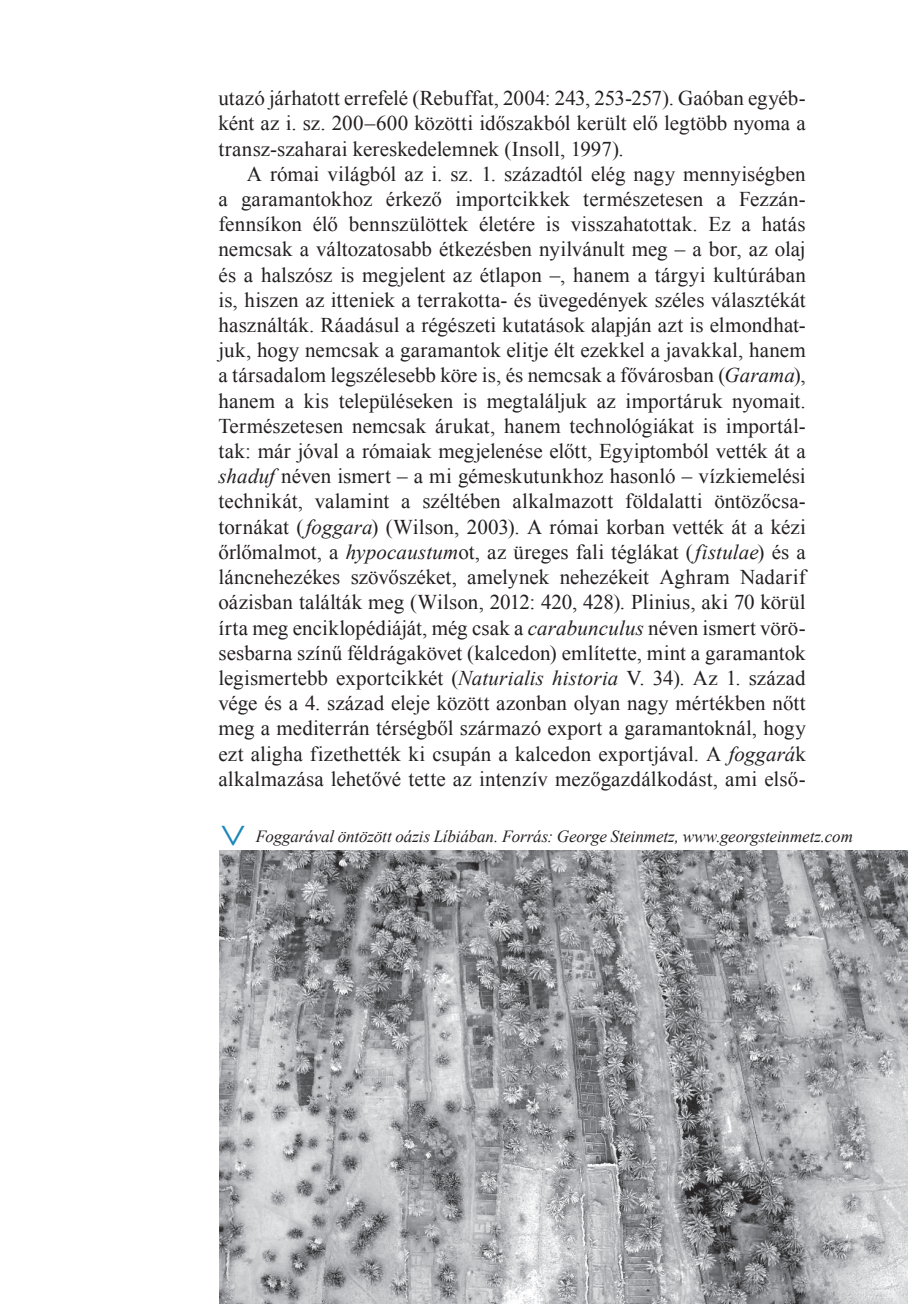
<style>
.page{position:relative;width:908px;height:1304px;background:#fff}
.page>*{position:absolute;margin:0;border:0;box-sizing:border-box;transform-origin:0 0}
.t1{font:44px "Chantelli Antiqua";color:#1d88ba}
.t2{font:21px/25.2px "Times New Roman";letter-spacing:.005em;color:#231f20;text-align:justify}
.t3{font:italic 17px "Times New Roman";letter-spacing:-.005em;color:#231f20}
.s1{font-style:italic}
</style>
<div class="page">
<img style="left:220px;top:850px;width:687px;height:454px">
<p class="t2" style="left:218px;top:85px;width:588px">utazó járhatott errefelé (Rebuffat, 2004: 243, 253-257). Gaóban egyéb&shy;ként az i. sz. 200–600 közötti időszakból került elő legtöbb nyoma a transz-szaharai kereskedelemnek (Insoll, 1997).</p>
<p class="t2" style="left:218px;top:161px;width:588px;text-indent:28px">A római világból az i. sz. 1. századtól elég nagy mennyiségben a garamantokhoz érkező importcikkek természetesen a Fezzán&shy;fennsíkon élő bennszülöttek életére is visszahatottak. Ez a hatás nemcsak a változatosabb étkezésben nyilvánult meg – a bor, az olaj és a halszósz is megjelent az étlapon –, hanem a tárgyi kultúrában is, hiszen az itteniek a terrakotta- és üvegedények széles választékát használták. Ráadásul a régészeti kutatások alapján azt is elmondhat&shy;juk, hogy nemcsak a garamantok elitje élt ezekkel a javakkal, hanem a társadalom legszélesebb köre is, és nemcsak a fővárosban (<span class="s1">Garama</span>), hanem a kis településeken is megtaláljuk az importáruk nyomait.<br>Természetesen nemcsak árukat, hanem technológiákat is importál&shy;tak: már jóval a rómaiak megjelenése előtt, Egyiptomból vették át a <span class="s1">shaduf</span> néven ismert – a mi gémeskutunkhoz hasonló – vízkiemelési technikát, valamint a széltében alkalmazott földalatti öntözőcsa&shy;tornákat (<span class="s1">foggara</span>) (Wilson, 2003). A római korban vették át a kézi őrlőmalmot, a <span class="s1">hypocaustum</span>ot, az üreges fali téglákat (<span class="s1">fistulae</span>) és a láncnehezékes szövőszéket, amelynek nehezékeit Aghram Nadarif oázisban találták meg (Wilson, 2012: 420, 428). Plinius, aki 70 körül írta meg enciklopédiáját, még csak a <span class="s1">carabunculus</span> néven ismert vörö&shy;sesbarna színű féldrágakövet (kalcedon) említette, mint a garamantok legismertebb exportcikkét (<span class="s1">Naturialis historia</span> V. 34). Az 1. század vége és a 4. század eleje között azonban olyan nagy mértékben nőtt meg a mediterrán térségből származó export a garamantoknál, hogy ezt aligha fizethették ki csupán a kalcedon exportjával. A <span class="s1">foggará</span>k alkalmazása lehetővé tette az intenzív mezőgazdálkodást, ami első-</p>
<h1 class="t1" style="left:203px;top:847px;width:25px;rotate:-90deg">&lt;</h1>
<p class="t3" style="left:256px;top:825px;width:598px">Foggarával öntözött oázis Líbiában. Forrás: George Steinmetz, www.georgsteinmetz.com</p>
</div>
